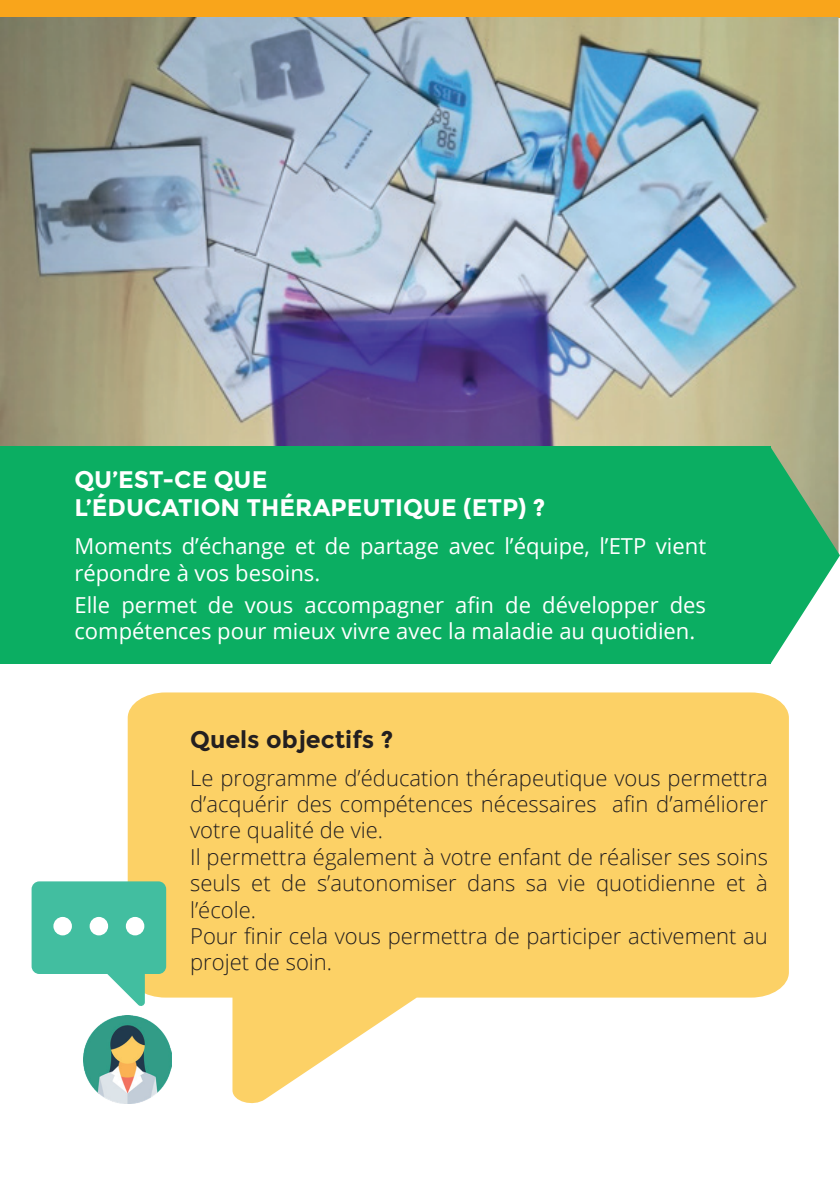
<style>
.page{position:relative;width:840px;height:1191px;background:#fff}
.page>*{position:absolute;margin:0;border:0;box-sizing:border-box;transform-origin:0 0}
.t1{font:700 24px/28.8px "Montserrat";color:#fff}
.t2{font:700 24px "Montserrat";color:#231f20}
.t3{font:300 22px/26.4px "Open Sans";color:#231f20}
.t4{font:22px/26.4px "Open Sans";color:#fff}
</style>
<div class="page">
<svg style="left:128px;top:692px;width:660px;height:412px;fill:#fcd166"></svg>
<div style="left:0;top:0;width:839px;height:17px;background:#f9a51b"></div>
<img style="left:0;top:17px;width:839px;height:429px">
<div style="left:0;top:446px;width:769px;height:218px;background:#0bae62"></div>
<svg style="left:769px;top:446px;width:70px;height:218px"></svg>
<img style="left:84px;top:1015px;width:88px;height:88px">
<svg style="left:32px;top:881px;width:134px;height:126px"></svg>
<div style="left:53px;top:917px;width:19px;height:18px;background:#fff;border-radius:50%"></div>
<div style="left:90px;top:917px;width:18px;height:18px;background:#fff;border-radius:50%"></div>
<div style="left:126px;top:917px;width:18px;height:18px;background:#fff;border-radius:50%"></div>
<p class="t1" style="left:74px;top:465px;width:472px">QU’EST-CE QUE<br>L’ÉDUCATION THÉRAPEUTIQUE (ETP) ?</p>
<p class="t4" style="left:74px;top:532px;width:633px">Moments d’échange et de partage avec l’équipe, l’ETP vient répondre à vos besoins.</p>
<p class="t4" style="left:74px;top:591px;width:632px">Elle permet de vous accompagner afin de développer des compétences pour mieux vivre avec la maladie au quotidien.</p>
<p class="t2" style="left:190px;top:725px;width:204px">Quels objectifs ?</p>
<p class="t3" style="left:190px;top:763px;width:579px">Le programme d’éducation thérapeutique vous permettra d’acquérir des compétences nécessaires afin d’améliorer votre qualité de vie.<br>Il permettra également à votre enfant de réaliser ses soins seuls et de s’autonomiser dans sa vie quotidienne et à l’école.<br>Pour finir cela vous permettra de participer activement au projet de soin.</p>
</div>
